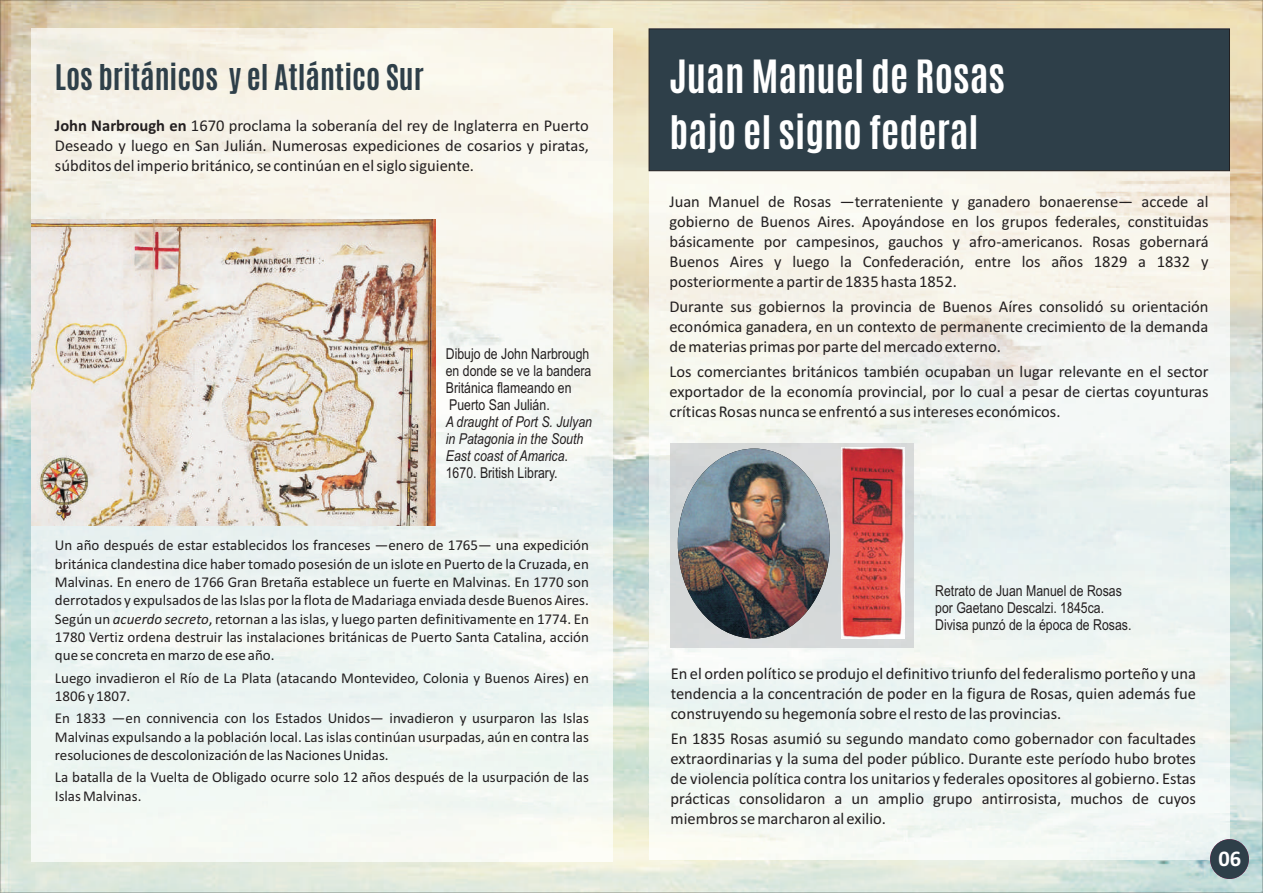
<style>
.page{position:relative;width:1263px;height:893px;background:#fff}
.page>*{position:absolute;margin:0;border:0;box-sizing:border-box;transform-origin:0 0}
.t1{font:700 39px/56.2px "Antonio";color:#fff}
.t2{font:700 30px "Antonio";color:#2e3f49}
.t3{font:700 22.5px "Calibri";color:#fff}
.t4{font:16.5px/20.1px "Calibri";color:#231f20;text-align:justify}
.t5{font:15px/18.3px "Calibri";color:#231f20;text-align:justify}
.t6{font:15px/17px "Arial Narrow";color:#231f20}
.t7{font:italic 15px/17px "Arial Narrow";color:#231f20}
.s1{font-weight:700}
.s2{font-style:normal}
.s3{font-style:italic}
</style>
<div class="page">
<img style="left:0;top:0;width:1263px;height:893px">
<img style="left:32px;top:29px;width:580px;height:833px">
<img style="left:649px;top:171px;width:580px;height:688px">
<div style="left:649px;top:29px;width:581px;height:142px;background:#2e3f49;border:1px solid #231f20"></div>
<div style="left:671px;top:444px;width:243px;height:204px;background:#d6d9d9"></div>
<img style="left:678px;top:449px;width:152px;height:189px;border-radius:50%">
<img style="left:842px;top:448px;width:62px;height:191px">
<div style="left:1210px;top:839px;width:39px;height:40px;background:#2e3f49;border-radius:50%"></div>
<img style="left:32px;top:219px;width:403px;height:307px">
<h2 class="t2" style="left:55px;top:56px;width:370px">Los británicos y el Atlántico Sur</h2>
<p class="t4" style="left:55px;top:116px;width:535px"><span class="s1">John Narbrough en</span> 1670 proclama la soberanía del rey de Inglaterra en Puerto Deseado y luego en San Julián. Numerosas expediciones de cosarios y piratas, súbditos del imperio británico, se continúan en el siglo siguiente.</p>
<p class="t6" style="left:446px;top:347px;width:147px">Dibujo de John Narbrough en donde se ve la bandera<br>Británica flameando en<br>Puerto San Julián.</p>
<p class="t7" style="left:446px;top:415px;width:148px">A draught of Port S. Julyan in Patagonia in the South<br>East coast of Amarica<span class="s2">.<br>1670. British Library.</span></p>
<p class="t5" style="left:55px;top:538px;width:536px">Un año después de estar establecidos los franceses —enero de 1765— una expedición británica clandestina dice haber tomado posesión de un islote en Puerto de la Cruzada, en Malvinas. En enero de 1766 Gran Bretaña establece un fuerte en Malvinas. En 1770 son derrotados y expulsados de las Islas por la flota de Madariaga enviada desde Buenos Aires.<br>Según un <span class="s3">acuerdo secreto</span>, retornan a las islas, y luego parten definitivamente en 1774. En 1780 Vertiz ordena destruir las instalaciones británicas de Puerto Santa Catalina, acción que se concreta en marzo de ese año.</p>
<p class="t5" style="left:55px;top:670px;width:535px">Luego invadieron el Río de La Plata (atacando Montevideo, Colonia y Buenos Aires) en<br>1806 y 1807.</p>
<p class="t5" style="left:55px;top:710px;width:535px">En 1833 —en connivencia con los Estados Unidos— invadieron y usurparon las Islas Malvinas expulsando a la población local. Las islas continúan usurpadas, aún en contra las resoluciones de descolonización de las Naciones Unidas.</p>
<p class="t5" style="left:55px;top:769px;width:535px">La batalla de la Vuelta de Obligado ocurre solo 12 años después de la usurpación de las<br>Islas Malvinas.</p>
<h1 class="t1" style="left:669px;top:48px;width:337px">Juan Manuel de Rosas bajo el signo federal</h1>
<p class="t4" style="left:669px;top:192px;width:541px">Juan Manuel de Rosas —terrateniente y ganadero bonaerense— accede al gobierno de Buenos Aires. Apoyándose en los grupos federales, constituidas básicamente por campesinos, gauchos y afro-americanos. Rosas gobernará Buenos Aires y luego la Confederación, entre los años 1829 a 1832 y posteriormente a partir de 1835 hasta 1852.</p>
<p class="t4" style="left:669px;top:298px;width:541px">Durante sus gobiernos la provincia de Buenos Aíres consolidó su orientación económica ganadera, en un contexto de permanente crecimiento de la demanda de materias primas por parte del mercado externo.</p>
<p class="t4" style="left:669px;top:363px;width:541px">Los comerciantes británicos también ocupaban un lugar relevante en el sector exportador de la economía provincial, por lo cual a pesar de ciertas coyunturas críticas Rosas nunca se enfrentó a sus intereses económicos.</p>
<p class="t6" style="left:935px;top:584px;width:198px">Retrato de Juan Manuel de Rosas por Gaetano Descalzi. 1845ca.<br>Divisa punzó de la época de Rosas.</p>
<p class="t4" style="left:671px;top:665px;width:527px">En el orden político se produjo el definitivo triunfo del federalismo porteño y una tendencia a la concentración de poder en la figura de Rosas, quien además fue construyendo su hegemonía sobre el resto de las provincias.</p>
<p class="t4" style="left:671px;top:730px;width:527px">En 1835 Rosas asumió su segundo mandato como gobernador con facultades extraordinarias y la suma del poder público. Durante este período hubo brotes de violencia política contra los unitarios y federales opositores al gobierno. Estas prácticas consolidaron a un amplio grupo antirrosista, muchos de cuyos miembros se marcharon al exilio.</p>
<h3 class="t3" style="left:1218px;top:849px;width:24px">06</h3>
</div>
